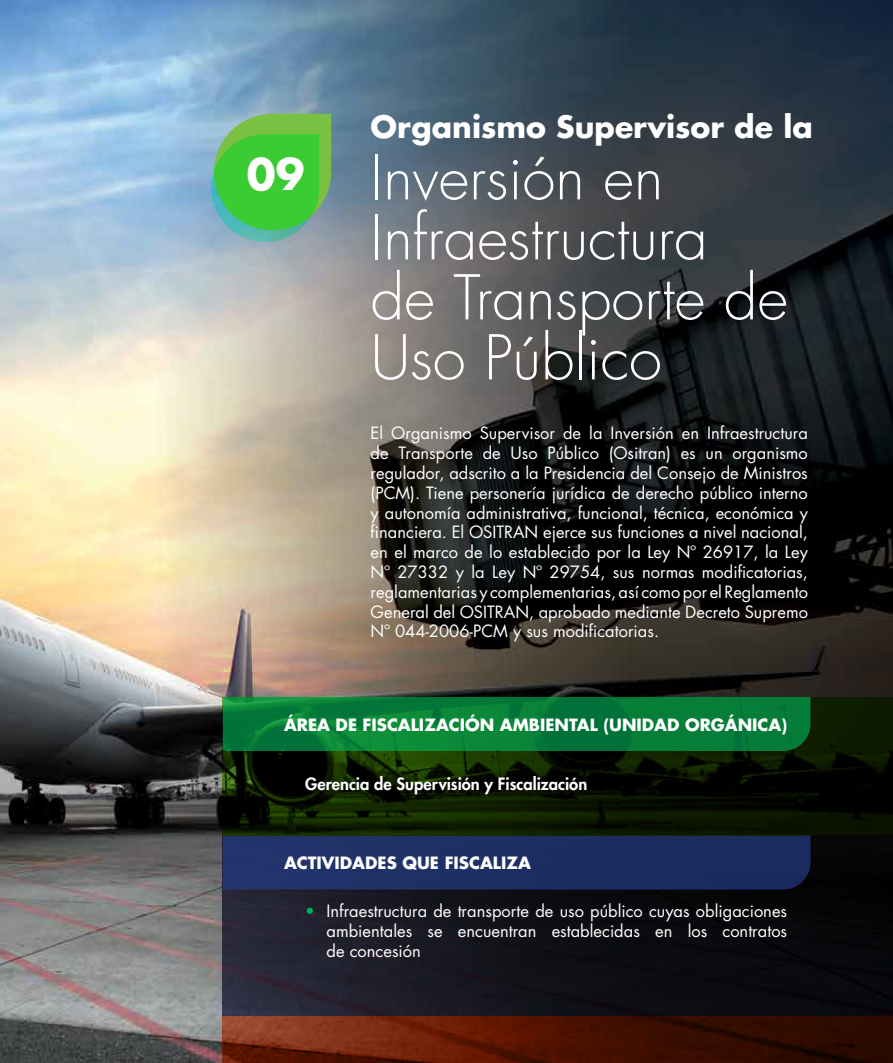
<style>
.page{position:relative;width:893px;height:1063px;background:#fff}
.page>*{position:absolute;margin:0;border:0;box-sizing:border-box;transform-origin:0 0}
.t1{font:300 60px/60px "Futura Std";color:#fff}
.t2{font:700 42px "Futura Std";color:#fff}
.t3{font:700 30px "Futura Std";color:#fff}
.t4{font:16.5px/19.8px "Futura Std";color:#fff;text-align:justify}
.t5{font:700 16.5px "Futura Std";color:#fff}
.t6{font:800 16.5px "Futura Std";color:#fff}
.s1{color:#00b057}
</style>
<div class="page">
<img style="left:0;top:0;width:893px;height:1063px">
<div style="left:223px;top:835px;width:670px;height:181px;background:linear-gradient(to right,#262635,#000001)"></div>
<svg style="left:223px;top:835px;width:587px;height:55px;background:#1c2e61"></svg>
<svg style="left:223px;top:697px;width:670px;height:138px;background:#0a1500"></svg>
<svg style="left:214px;top:114px;width:117px;height:116px;background:#6bc340"></svg>
<svg style="left:211px;top:134px;width:108px;height:108px;background:#3ec946"></svg>
<svg style="left:223px;top:697px;width:587px;height:54px;background:#067d38"></svg>
<svg style="left:223px;top:1016px;width:670px;height:47px;background:#521706"></svg>
<h2 class="t2" style="left:247px;top:146px;width:59px">09</h2>
<h3 class="t3" style="left:371px;top:107px;width:444px">Organismo Supervisor de la</h3>
<h1 class="t1" style="left:371px;top:149px;width:419px">Inversión en<br>Infraestructura<br>de Transporte de<br>Uso Público</h1>
<p class="t4" style="left:371px;top:424px;width:439px">El Organismo Supervisor de la Inversión en Infraestructura de Transporte de Uso Público (Ositran) es un organismo regulador, adscrito a la Presidencia del Consejo de Ministros (PCM). Tiene personería jurídica de derecho público interno y autonomía administrativa, funcional, técnica, económica y financiera. El OSITRAN ejerce sus funciones a nivel nacional, en el marco de lo establecido por la Ley Nº 26917, la Ley Nº 27332 y la Ley Nº 29754, sus normas modificatorias, reglamentarias y complementarias, así como por el Reglamento General del OSITRAN, aprobado mediante Decreto Supremo Nº 044-2006-PCM y sus modificatorias.</p>
<p class="t5" style="left:284px;top:713px;width:505px">ÁREA DE FISCALIZACIÓN AMBIENTAL (UNIDAD ORGÁNICA)</p>
<p class="t6" style="left:305px;top:773px;width:283px">Gerencia de Supervisión y Fiscalización</p>
<p class="t5" style="left:284px;top:852px;width:248px">ACTIVIDADES QUE FISCALIZA</p>
<p class="t4" style="left:327px;top:902px;width:462px;text-indent:-21px"><span class="s1">•</span> Infraestructura de transporte de uso público cuyas obligaciones ambientales se encuentran establecidas en los contratos de concesión</p>
</div>
